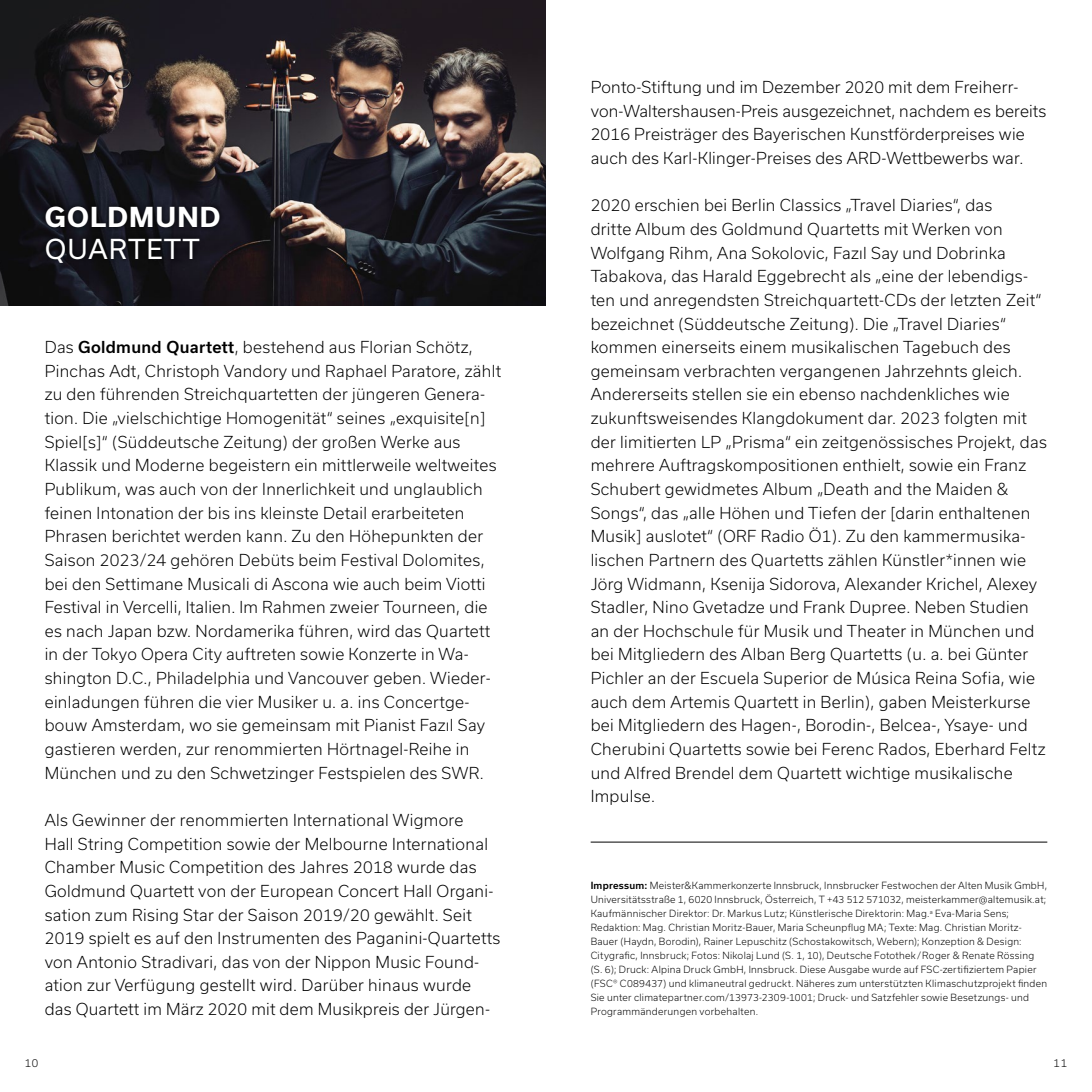
<style>
.page{position:relative;width:1092px;height:1092px;background:#fff}
.page>*{position:absolute;margin:0;border:0;box-sizing:border-box;transform-origin:0 0}
.t1{font:700 26.25px "Usual";letter-spacing:.045em;color:#fff}
.t2{font:26.25px "Usual";letter-spacing:.045em;color:#fff}
.t3{font:300 15.75px/23.6px "Usual";letter-spacing:.02em;color:#000}
.t4{font:300 10.5px "Usual";color:#000}
.t5{font:300 9.45px/14px "Usual";letter-spacing:.03em;color:#000}
.s1{font-weight:500}
</style>
<div class="page">
<hr style="left:590px;top:841px;width:457px;height:1px;background:#000">
<img style="left:0;top:0;width:546px;height:306px">
<div style="left:40px;top:200px;width:185px;height:67px;background:#000;opacity:.8"></div>
<h1 class="t1" style="left:45px;top:202px;width:177px">GOLDMUND</h1>
<h1 class="t2" style="left:45px;top:233px;width:157px">QUARTETT</h1>
<p class="t3" style="left:45px;top:335px;width:458px">Das <span class="s1">Goldmund Quartett</span>, bestehend aus Florian Schötz, Pinchas Adt, Christoph Vandory und Raphael Paratore, zählt zu den führenden Streichquartetten der jüngeren Genera&shy;tion. Die „vielschichtige Homogenität“ seines „exquisite[n] Spiel[s]“ (Süddeutsche Zeitung) der großen Werke aus Klassik und Moderne begeistern ein mittlerweile weltweites Publikum, was auch von der Innerlichkeit und unglaublich feinen Intonation der bis ins kleinste Detail erarbeiteten Phrasen berichtet werden kann. Zu den Höhepunkten der Saison 2023/24 gehören Debüts beim Festival Dolomites, bei den Settimane Musicali di Ascona wie auch beim Viotti Festival in Vercelli, Italien. Im Rahmen zweier Tourneen, die es nach Japan bzw. Nordamerika führen, wird das Quartett in der Tokyo Opera City auftreten sowie Konzerte in Wa&shy;shington D.C., Philadelphia und Vancouver geben. Wieder&shy;einladungen führen die vier Musiker u. a. ins Concertge&shy;bouw Amsterdam, wo sie gemeinsam mit Pianist Fazıl Say gastieren werden, zur renommierten Hörtnagel-Reihe in München und zu den Schwetzinger Festspielen des SWR.</p>
<p class="t3" style="left:45px;top:808px;width:457px">Als Gewinner der renommierten International Wigmore<br>Hall String Competition sowie der Melbourne International Chamber Music Competition des Jahres 2018 wurde das Goldmund Quartett von der European Concert Hall Organi&shy;sation zum Rising Star der Saison 2019/20 gewählt. Seit 2019 spielt es auf den Instrumenten des Paganini-Quartetts von Antonio Stradivari, das von der Nippon Music Found&shy;ation zur Verfügung gestellt wird. Darüber hinaus wurde das Quartett im März 2020 mit dem Musikpreis der Jürgen-</p>
<p class="t3" style="left:590px;top:75px;width:457px">Ponto-Stiftung und im Dezember 2020 mit dem Freiherr&shy;von-Waltershausen-Preis ausgezeichnet, nachdem es bereits 2016 Preisträger des Bayerischen Kunstförderpreises wie auch des Karl-Klinger-Preises des ARD-Wettbewerbs war.</p>
<p class="t3" style="left:590px;top:193px;width:458px">2020 erschien bei Berlin Classics „Travel Diaries“, das<br>dritte Album des Goldmund Quartetts mit Werken von Wolfgang Rihm, Ana Sokolovic, Fazıl Say und Dobrinka Tabakova, das Harald Eggebrecht als „eine der lebendigs&shy;ten und anregendsten Streichquartett-CDs der letzten Zeit“ bezeichnet (Süddeutsche Zeitung). Die „Travel Diaries“ kommen einerseits einem musikalischen Tagebuch des gemeinsam verbrachten vergangenen Jahrzehnts gleich.<br>Andererseits stellen sie ein ebenso nachdenkliches wie zukunftsweisendes Klangdokument dar. 2023 folgten mit der limitierten LP „Prisma“ ein zeitgenössisches Projekt, das mehrere Auftragskompositionen enthielt, sowie ein Franz Schubert gewidmetes Album „Death and the Maiden &amp; Songs“, das „alle Höhen und Tiefen der [darin enthaltenen Musik] auslotet“ (ORF Radio Ö1). Zu den kammermusika&shy;lischen Partnern des Quartetts zählen Künstler*innen wie Jörg Widmann, Ksenija Sidorova, Alexander Krichel, Alexey Stadler, Nino Gvetadze und Frank Dupree. Neben Studien an der Hochschule für Musik und Theater in München und bei Mitgliedern des Alban Berg Quartetts (u. a. bei Günter Pichler an der Escuela Superior de Música Reina Sofia, wie auch dem Artemis Quartett in Berlin), gaben Meisterkurse bei Mitgliedern des Hagen-, Borodin-, Belcea-, Ysaye- und Cherubini Quartetts sowie bei Ferenc Rados, Eberhard Feltz und Alfred Brendel dem Quartett wichtige musikalische Impulse.</p>
<p class="t5" style="left:590px;top:878px;width:458px"><span class="s1">Impressum:</span> Meister&amp;Kammerkonzerte Innsbruck, Innsbrucker Festwochen der Alten Musik GmbH, Universitätsstraße 1, 6020 Innsbruck, Österreich, T +43 512 571032, meisterkammer@altemusik.at; Kaufmännischer Direktor: Dr. Markus Lutz; Künstlerische Direktorin: Mag.<sup>a</sup> Eva-Maria Sens; Redaktion: Mag. Christian Moritz-Bauer, Maria Scheunpflug MA; Texte: Mag. Christian Moritz-Bauer (Haydn, Borodin), Rainer Lepuschitz (Schostakowitsch, Webern); Konzeption &amp; Design:<br>Citygrafic, Innsbruck; Fotos: Nikolaj Lund (S. 1, 10), Deutsche Fotothek /Roger &amp; Renate Rössing (S. 6); Druck: Alpina Druck GmbH, Innsbruck. Diese Ausgabe wurde auf FSC-zertifiziertem Papier (FSC® C089437) und klimaneutral gedruckt. Näheres zum unterstützten Klimaschutzprojekt finden Sie unter climatepartner.com/13973-2309-1001; Druck- und Satzfehler sowie Besetzungs- und Programmänderungen vorbehalten.</p>
<p class="t4" style="left:25px;top:1057px;width:15px">10</p>
<p class="t4" style="left:1053px;top:1057px;width:15px">11</p>
</div>
